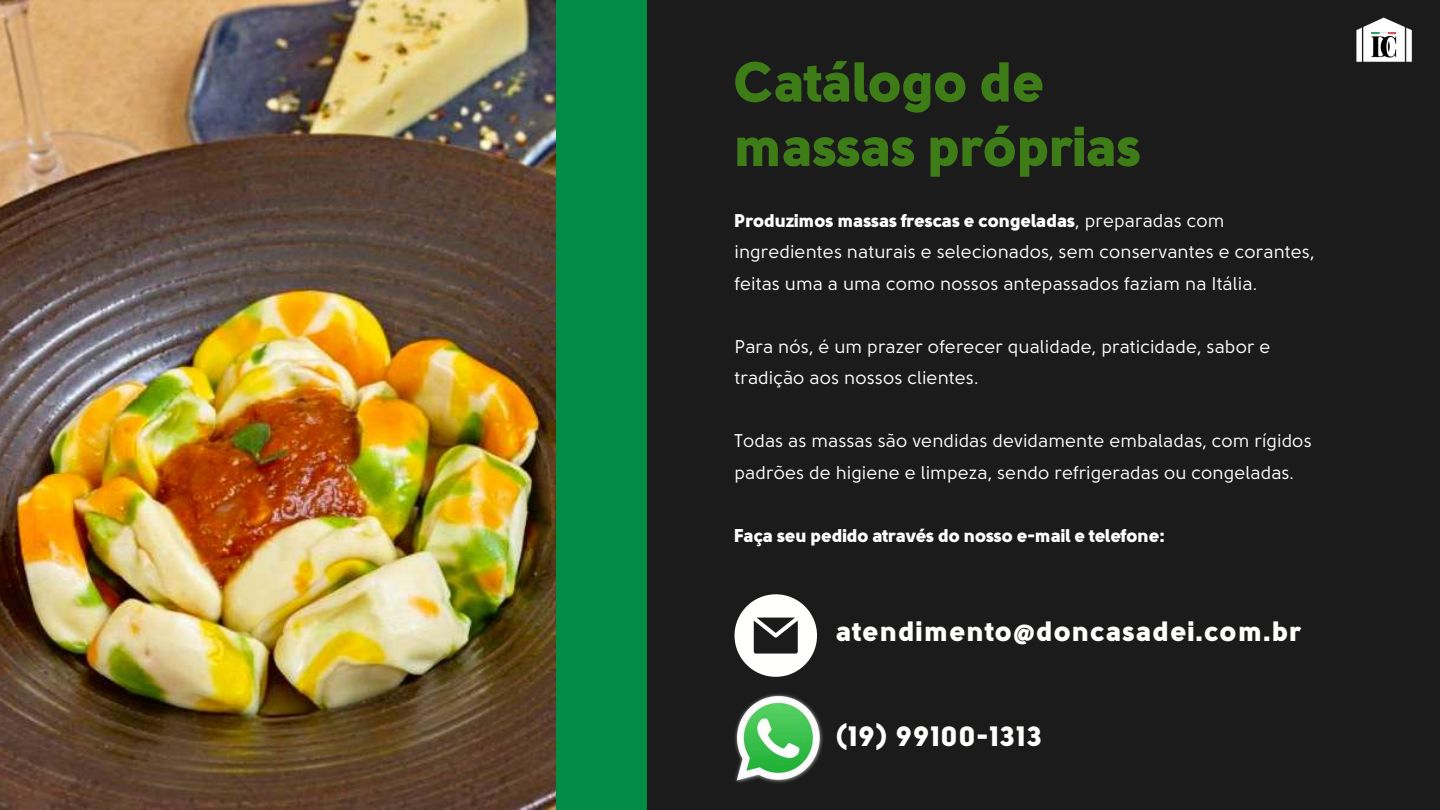
<style>
.page{position:relative;width:1440px;height:810px;background:#1b1b1b}
.page>*{position:absolute;margin:0;border:0;box-sizing:border-box;transform-origin:0 0}
.t1{font:900 56px/64.5px "Solomon Sans";color:#3e7c17}
.t2{font:900 28px "Solomon Sans";letter-spacing:.05em;color:#fffffd}
.t3{font:18.4px/31.5px "Solomon Sans";color:#fff}
.t4{font:900 18.4px "Solomon Sans";color:#fff}
.s1{font-weight:900}
</style>
<div class="page">
<img style="left:0;top:0;width:556px;height:810px">
<div style="left:556px;top:0;width:91px;height:810px;background:#008c45"></div>
<svg style="left:735px;top:594px;width:82px;height:83px"></svg>
<img style="left:1356px;top:17px;width:56px;height:45px">
<img style="left:735px;top:694px;width:88px;height:89px">
<h1 class="t1" style="left:735px;top:52px;width:409px">Catálogo de massas próprias</h1>
<p class="t3" style="left:735px;top:205px;width:582px"><span class="s1">Produzimos massas frescas e congeladas</span>, preparadas com ingredientes naturais e selecionados, sem conservantes e corantes, feitas uma a uma como nossos antepassados faziam na Itália.</p>
<p class="t3" style="left:735px;top:331px;width:538px">Para nós, é um prazer oferecer qualidade, praticidade, sabor e tradição aos nossos clientes.</p>
<p class="t3" style="left:735px;top:426px;width:579px">Todas as massas são vendidas devidamente embaladas, com rígidos padrões de higiene e limpeza, sendo refrigeradas ou congeladas.</p>
<p class="t4" style="left:735px;top:527px;width:432px">Faça seu pedido através do nosso e-mail e telefone:</p>
<h2 class="t2" style="left:836px;top:619px;width:467px">atendimento@doncasadei.com.br</h2>
<h2 class="t2" style="left:836px;top:724px;width:207px">(19) 99100-1313</h2>
</div>
